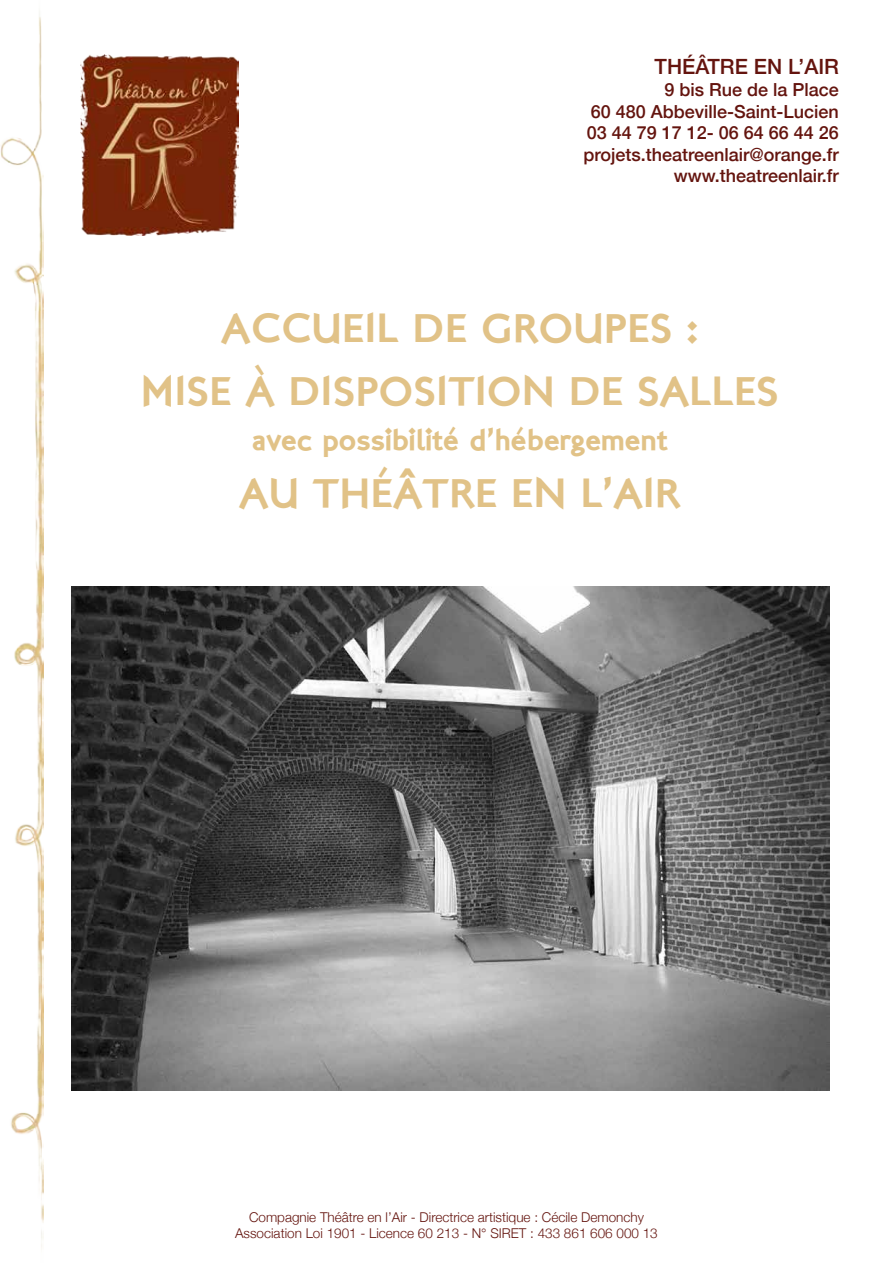
<style>
.page{position:relative;width:893px;height:1263px;background:#fff}
.page>*{position:absolute;margin:0;border:0;box-sizing:border-box;transform-origin:0 0}
.t1{font:40.5px "London Two";color:#e1c287}
.t2{font:30px "London Two";color:#e1c287}
.t3{font:500 21px "Helvetica Neue";color:#64140e}
.t4{font:500 18px/21.6px "Helvetica Neue";color:#64140e;text-align:right}
.t5{font:300 13.5px/16.2px "Helvetica Neue";color:#64140e;text-align:center}
</style>
<div class="page">
<img style="left:71px;top:586px;width:758px;height:504px">
<img style="left:81px;top:54px;width:157px;height:181px">
<img style="left:0;top:13px;width:44px;height:1235px">
<p class="t3" style="left:654px;top:50px;width:186px">Théâtre en l’Air</p>
<p class="t4" style="left:583px;top:77px;width:257px">9 bis Rue de la Place<br>60 480 Abbeville-Saint-Lucien<br>03 44 79 17 12- 06 64 66 44 26 projets.theatreenlair@orange.fr www.theatreenlair.fr</p>
<h1 class="t1" style="left:221px;top:302px;width:479px">ACCUEIL DE GROUPES :</h1>
<h1 class="t1" style="left:141px;top:365px;width:53px">MISE</h1>
<h1 class="t1" style="left:245px;top:365px;width:67px">À DISPOSI</h1>
<h1 class="t1" style="left:448px;top:365px;width:332px">TIO N DE SALLES</h1>
<h2 class="t2" style="left:252px;top:420px;width:417px">AVEC POSSIBILITÉ D’HÉBERGEMENT</h2>
<h1 class="t1" style="left:239px;top:467px;width:443px">AU THÉÂTRE EN L’AIR</h1>
<p class="t5" style="left:235px;top:1208px;width:424px">Compagnie Théâtre en l’Air - Directrice artistique : Cécile Demonchy<br>Association Loi 1901 - Licence 60 213 - N° SIRET : 433 861 606 000 13</p>
</div>
